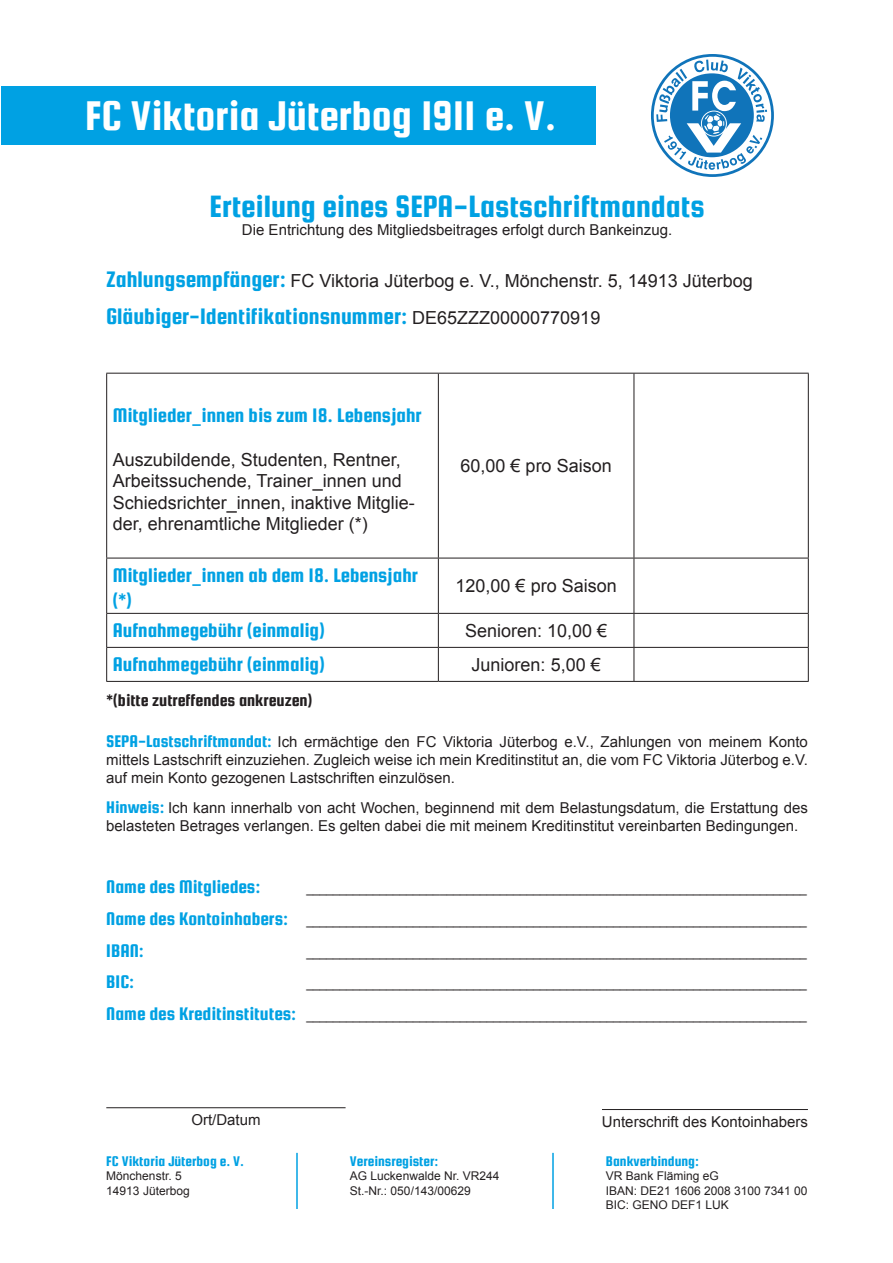
<style>
.page{position:relative;width:893px;height:1263px;background:#fff}
.page>*{position:absolute;margin:0;border:0;box-sizing:border-box;transform-origin:0 0}
.t1{font:44.4px "Squada One";color:#fff}
.t2{font:33px "Squada One";color:#00a1e3}
.t3{font:24px "Squada One";color:#00a1e3}
.t4{font:21px/25.2px "Squada One";color:#00a1e3}
.t5{font:19.5px "Squada One";color:#00a1e3}
.t6{font:18px/21.6px "Arial";color:#231f20}
.t7{font:18px "Squada One";color:#231f20}
.t8{font:15px/18px "Arial";color:#231f20;text-align:justify}
.t9{font:15px "Squada One";color:#00a1e3}
.t10{font:12px/14.4px "Arial";color:#231f20}
.s1{font-family:"Squada One";font-size:24px;color:#00a1e3}
.s2{font-family:"Arial";font-size:18px;color:#231f20}
.s3{font-family:"Squada One";font-size:18px;color:#00a1e3}
.s4{font-family:"Squada One";font-size:19.5px;color:#00a1e3}
</style>
<div class="page">
<hr style="left:552px;top:1153px;width:2px;height:56px;background:#00a1e3">
<hr style="left:296px;top:1153px;width:2px;height:56px;background:#00a1e3">
<div style="left:1px;top:86px;width:595px;height:58px;background:#00a1e3"></div>
<svg style="left:651px;top:54px;width:123px;height:123px"></svg>
<hr style="left:106px;top:373px;width:332px;height:1px;background:#231f20">
<hr style="left:106px;top:373px;width:1px;height:185px;background:#231f20">
<hr style="left:438px;top:373px;width:196px;height:1px;background:#231f20">
<hr style="left:438px;top:373px;width:1px;height:185px;background:#231f20">
<hr style="left:634px;top:373px;width:175px;height:1px;background:#231f20">
<hr style="left:634px;top:373px;width:1px;height:185px;background:#231f20">
<hr style="left:808px;top:373px;width:1px;height:185px;background:#231f20">
<hr style="left:106px;top:558px;width:332px;height:1px;background:#231f20">
<hr style="left:106px;top:558px;width:1px;height:55px;background:#231f20">
<hr style="left:438px;top:558px;width:196px;height:1px;background:#231f20">
<hr style="left:438px;top:558px;width:1px;height:55px;background:#231f20">
<hr style="left:634px;top:558px;width:175px;height:1px;background:#231f20">
<hr style="left:634px;top:558px;width:1px;height:55px;background:#231f20">
<hr style="left:808px;top:558px;width:1px;height:55px;background:#231f20">
<hr style="left:106px;top:613px;width:332px;height:1px;background:#231f20">
<hr style="left:106px;top:614px;width:1px;height:33px;background:#231f20">
<hr style="left:438px;top:613px;width:196px;height:1px;background:#231f20">
<hr style="left:438px;top:614px;width:1px;height:33px;background:#231f20">
<hr style="left:634px;top:613px;width:175px;height:1px;background:#231f20">
<hr style="left:634px;top:614px;width:1px;height:33px;background:#231f20">
<hr style="left:808px;top:614px;width:1px;height:33px;background:#231f20">
<hr style="left:106px;top:647px;width:332px;height:1px;background:#231f20">
<hr style="left:106px;top:648px;width:1px;height:33px;background:#231f20">
<hr style="left:438px;top:647px;width:196px;height:1px;background:#231f20">
<hr style="left:438px;top:648px;width:1px;height:33px;background:#231f20">
<hr style="left:634px;top:647px;width:175px;height:1px;background:#231f20">
<hr style="left:634px;top:648px;width:1px;height:33px;background:#231f20">
<hr style="left:808px;top:648px;width:1px;height:33px;background:#231f20">
<hr style="left:106px;top:681px;width:332px;height:1px;background:#231f20">
<hr style="left:438px;top:681px;width:196px;height:1px;background:#231f20">
<hr style="left:634px;top:681px;width:175px;height:1px;background:#231f20">
<hr style="left:106px;top:1107px;width:240px;height:1px;background:#231f20">
<hr style="left:602px;top:1109px;width:206px;height:1px;background:#231f20">
<h1 class="t1" style="left:85px;top:92px;width:473px">FC Viktoria Jüterbog 1911 e. V.</h1>
<h2 class="t2" style="left:210px;top:188px;width:496px">Erteilung eines SEPA-Lastschriftmandats</h2>
<p class="t8" style="left:242px;top:221px;width:432px">Die Entrichtung des Mitgliedsbeitrages erfolgt durch Bankeinzug.</p>
<h3 class="t6" style="left:106px;top:270px;width:648px"><span class="s1">Zahlungsempfänger:</span> FC Viktoria Jüterbog e. V., Mönchenstr. 5, 14913 Jüterbog</h3>
<h3 class="t3" style="left:106px;top:304px;width:495px">Gläubiger-Identifikationsnummer: <span class="s2">DE65ZZZ00000770919</span></h3>
<h3 class="t4" style="left:113px;top:403px;width:311px">Mitglieder_innen bis zum 18. Lebensjahr</h3>
<h3 class="t6" style="left:113px;top:449px;width:304px">Auszubildende, Studenten, Rentner, Arbeitssuchende, Trainer_innen und Schiedsrichter_innen, inaktive Mitglie&shy;der, ehrenamtliche Mitglieder (*)</h3>
<h3 class="t6" style="left:461px;top:455px;width:153px">60,00 € pro Saison</h3>
<h3 class="t4" style="left:113px;top:563px;width:307px">Mitglieder_innen ab dem 18. Lebensjahr (*)</h3>
<h3 class="t6" style="left:456px;top:575px;width:163px">120,00 € pro Saison</h3>
<h3 class="t4" style="left:113px;top:618px;width:213px">Aufnahmegebühr (einmalig)</h3>
<h3 class="t6" style="left:465px;top:620px;width:144px">Senioren: 10,00 €</h3>
<h3 class="t4" style="left:113px;top:652px;width:213px">Aufnahmegebühr (einmalig)</h3>
<h3 class="t6" style="left:472px;top:654px;width:131px">Junioren: 5,00 €</h3>
<h3 class="t7" style="left:106px;top:690px;width:208px">*(bitte zutreffendes ankreuzen)</h3>
<p class="t8" style="left:106px;top:733px;width:703px"><span class="s3">SEPA-Lastschriftmandat:</span> Ich ermächtige den FC Viktoria Jüterbog e.V., Zahlungen von meinem Konto mittels Lastschrift einzuziehen. Zugleich weise ich mein Kreditinstitut an, die vom FC Viktoria Jüterbog e.V. auf mein Konto gezogenen Lastschriften einzulösen.</p>
<p class="t8" style="left:106px;top:799px;width:703px"><span class="s3">Hinweis:</span> Ich kann innerhalb von acht Wochen, beginnend mit dem Belastungsdatum, die Erstattung des belasteten Betrages verlangen. Es gelten dabei die mit meinem Kreditinstitut vereinbarten Bedingungen.</p>
<h3 class="t5" style="left:106px;top:876px;width:156px">Name des Mitgliedes:</h3>
<p class="t10" style="left:307px;top:881px;width:502px">___________________________________________________________________________</p>
<p class="t10" style="left:106px;top:913px;width:702px"><span class="s4">Name des Kontoinhabers:</span> ___________________________________________________________________________</p>
<h3 class="t5" style="left:106px;top:940px;width:39px">IBAN:</h3>
<p class="t10" style="left:307px;top:945px;width:502px">___________________________________________________________________________</p>
<h3 class="t5" style="left:106px;top:972px;width:29px">BIC:</h3>
<p class="t10" style="left:307px;top:977px;width:502px">___________________________________________________________________________</p>
<p class="t10" style="left:106px;top:1009px;width:702px"><span class="s4">Name des Kreditinstitutes:</span> ___________________________________________________________________________</p>
<p class="t8" style="left:191px;top:1111px;width:71px">Ort/Datum</p>
<p class="t8" style="left:602px;top:1113px;width:207px">Unterschrift des Kontoinhabers</p>
<p class="t9" style="left:106px;top:1153px;width:139px">FC Viktoria Jüterbog e. V.</p>
<p class="t10" style="left:106px;top:1169px;width:85px">Mönchenstr. 5<br>14913 Jüterbog</p>
<p class="t9" style="left:350px;top:1153px;width:90px">Vereinsregister:</p>
<p class="t10" style="left:350px;top:1169px;width:151px">AG Luckenwalde Nr. VR244<br>St.-Nr.: 050/143/00629</p>
<p class="t9" style="left:606px;top:1153px;width:94px">Bankverbindung:</p>
<p class="t10" style="left:606px;top:1169px;width:203px">VR Bank Fläming eG<br>IBAN: DE21 1606 2008 3100 7341 00<br>BIC: GENO DEF1 LUK</p>
</div>
